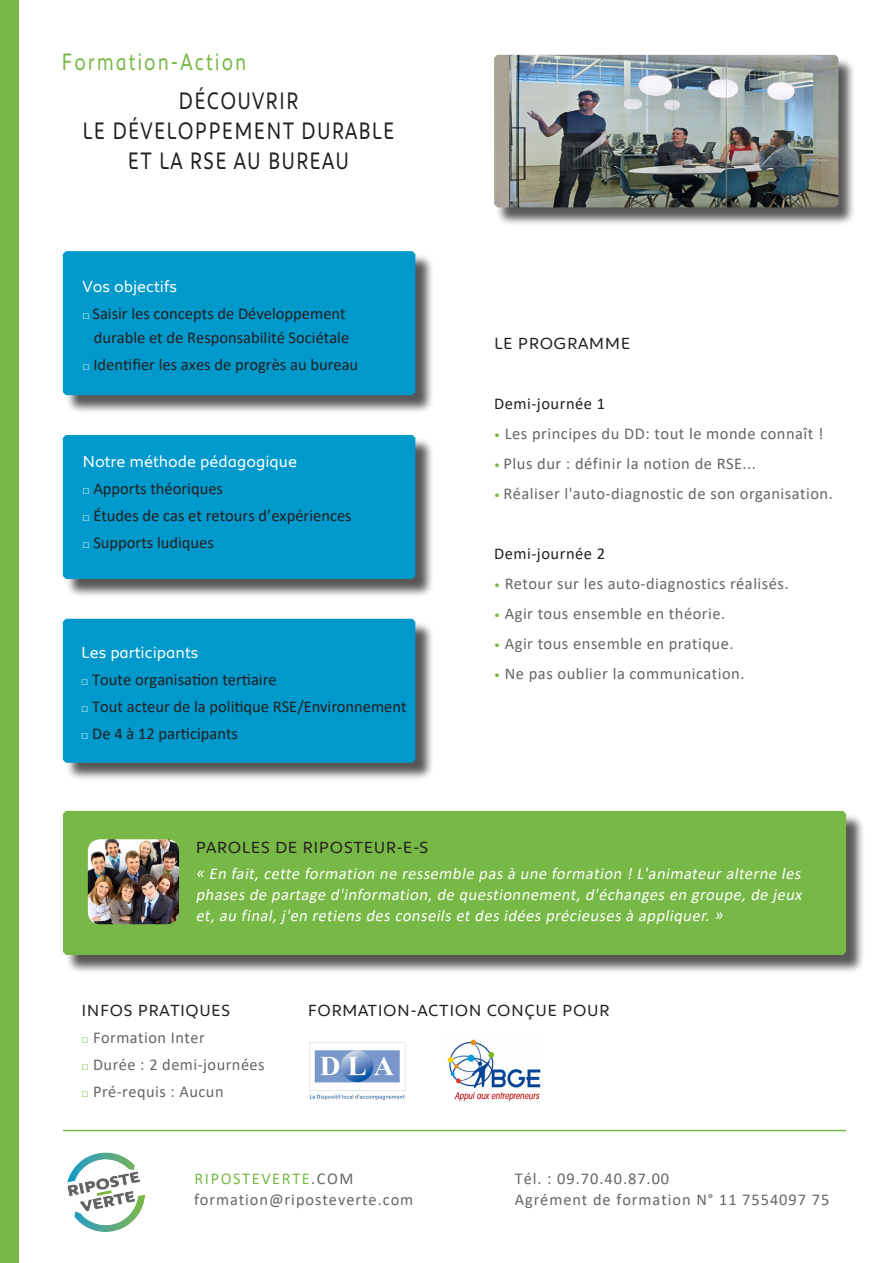
<style>
.page{position:relative;width:893px;height:1263px;background:#fff}
.page>*{position:absolute;margin:0;border:0;box-sizing:border-box;transform-origin:0 0}
.t1{font:24.3px "Peugeot";letter-spacing:.06em;color:#231f20;scale:.8 1}
.t2{font:24.3px "Peugeot";letter-spacing:.1em;color:#78b846;scale:.8 1}
.t3{font:16.5px "Calibri";letter-spacing:.03em;color:#666}
.t4{font:16.5px/24px "Calibri";color:#231f20;text-align:right}
.t5{font:italic 16.5px/21px "Calibri";color:#fff;text-align:justify}
.t6{font:16.5px "Calibri";letter-spacing:.06em;color:#666}
.t7{font:16.5px "Peugeot";letter-spacing:.03em;color:#231f20}
.t8{font:16.5px "Peugeot";color:#fff}
.t9{font:16.5px "Calibri";letter-spacing:.03em;color:#231f20}
.t10{font:16.5px "Calibri";letter-spacing:.1em;color:#78b846}
.s1{font-size:12px;color:#fff}
.s2{font-size:12px;color:#78b846}
.s3{color:#666}
</style>
<div class="page">
<div style="left:65px;top:813px;width:800px;height:161px;background:#231f20;opacity:.75"></div>
<div style="left:63px;top:811px;width:783px;height:144px;background:#78b846"></div>
<div style="left:65px;top:437px;width:369px;height:161px;background:#231f20;opacity:.75"></div>
<div style="left:63px;top:435px;width:352px;height:144px;background:#09c"></div>
<div style="left:65px;top:621px;width:369px;height:161px;background:#231f20;opacity:.75"></div>
<div style="left:63px;top:619px;width:352px;height:144px;background:#09c"></div>
<div style="left:65px;top:254px;width:369px;height:160px;background:#231f20;opacity:.75"></div>
<div style="left:63px;top:251px;width:352px;height:144px;background:#09c"></div>
<img style="left:309px;top:1042px;width:97px;height:58px">
<img style="left:67px;top:1152px;width:78px;height:80px">
<div style="left:0;top:0;width:18px;height:1263px;background:#78b846"></div>
<hr style="left:63px;top:1130px;width:783px;height:1px;background:#78b846">
<img style="left:447px;top:1039px;width:94px;height:62px">
<img style="left:88px;top:839px;width:91px;height:85px">
<div style="left:495px;top:57px;width:361px;height:169px;background:#231f20;opacity:.75"></div>
<img style="left:494px;top:55px;width:344px;height:152px">
<p class="t2" style="left:61px;top:45px;width:233px">Formation-Action</p>
<p class="t1" style="left:179px;top:84px;width:151px">DÉCOUVRIR</p>
<p class="t1" style="left:83px;top:114px;width:391px">LE DÉVELOPPEMENT DURABLE</p>
<p class="t1" style="left:128px;top:144px;width:278px">ET LA RSE AU BUREAU</p>
<p class="t8" style="left:82px;top:275px;width:96px">Vos objectifs</p>
<p class="t4" style="left:82px;top:301px;width:268px"><span class="s1">□</span> Saisir les concepts de Développement durable et de Responsabilité Sociétale</p>
<p class="t4" style="left:82px;top:352px;width:277px"><span class="s1">□</span> Identifier les axes de progrès au bureau</p>
<p class="t8" style="left:82px;top:450px;width:216px">Notre méthode pédagogique</p>
<p class="t4" style="left:82px;top:476px;width:142px"><span class="s1">□</span> Apports théoriques</p>
<p class="t4" style="left:82px;top:503px;width:271px"><span class="s1">□</span> Études de cas et retours d’expériences</p>
<p class="t4" style="left:82px;top:530px;width:133px"><span class="s1">□</span> Supports ludiques</p>
<p class="t8" style="left:81px;top:641px;width:118px">Les participants</p>
<p class="t4" style="left:81px;top:667px;width:197px"><span class="s1">□</span> Toute organisation tertiaire</p>
<p class="t4" style="left:81px;top:694px;width:327px"><span class="s1">□</span> Tout acteur de la politique RSE/Environnement</p>
<p class="t4" style="left:81px;top:721px;width:158px"><span class="s1">□</span> De 4 à 12 participants</p>
<p class="t7" style="left:494px;top:331px;width:138px">LE PROGRAMME</p>
<p class="t9" style="left:494px;top:392px;width:113px">Demi-journée 1</p>
<p class="t3" style="left:494px;top:422px;width:331px"><span class="s2">•</span> Les principes du DD: tout le monde connaît !</p>
<p class="t3" style="left:494px;top:452px;width:263px"><span class="s2">•</span> Plus dur : définir la notion de RSE...</p>
<p class="t3" style="left:494px;top:482px;width:340px"><span class="s2">•</span> Réaliser l'auto-diagnostic de son organisation.</p>
<p class="t9" style="left:494px;top:542px;width:113px">Demi-journée 2</p>
<p class="t3" style="left:494px;top:572px;width:296px"><span class="s2">•</span> Retour sur les auto-diagnostics réalisés.</p>
<p class="t3" style="left:494px;top:602px;width:233px"><span class="s2">•</span> Agir tous ensemble en théorie.</p>
<p class="t3" style="left:494px;top:632px;width:241px"><span class="s2">•</span> Agir tous ensemble en pratique.</p>
<p class="t3" style="left:494px;top:662px;width:252px"><span class="s2">•</span> Ne pas oublier la communication.</p>
<p class="t7" style="left:196px;top:836px;width:234px">PAROLES DE RIPOSTEUR-E-S</p>
<p class="t5" style="left:196px;top:862px;width:611px">« En fait,cette formation ne ressemble pas à une formation !L'animateuralterne les phases de partage d'information,de questionnement,d'échanges en groupe,de jeux et,au final,j 'en retiens des conseils etdes idées précieuses à appliquer. »</p>
<p class="t7" style="left:81px;top:999px;width:150px">INFOS PRATIQUES</p>
<p class="t3" style="left:81px;top:1026px;width:125px"><span class="s2">□</span> Formation Inter</p>
<p class="t3" style="left:81px;top:1053px;width:185px"><span class="s2">□</span> Durée : 2 demi-journées</p>
<p class="t3" style="left:81px;top:1080px;width:144px"><span class="s2">□</span> Pré-requis : Aucun</p>
<p class="t7" style="left:308px;top:999px;width:303px">FORMATION-ACTION CONÇUE POUR</p>
<p class="t10" style="left:194px;top:1167px;width:160px">RIPOSTEVERTE<span class="s3">.COM</span></p>
<p class="t6" style="left:515px;top:1167px;width:156px">Tél. : 09.70.40.87.00</p>
<p class="t6" style="left:194px;top:1188px;width:221px">formation@riposteverte.com</p>
<p class="t6" style="left:515px;top:1188px;width:316px">Agrément de formation N° 11 7554097 75</p>
</div>
